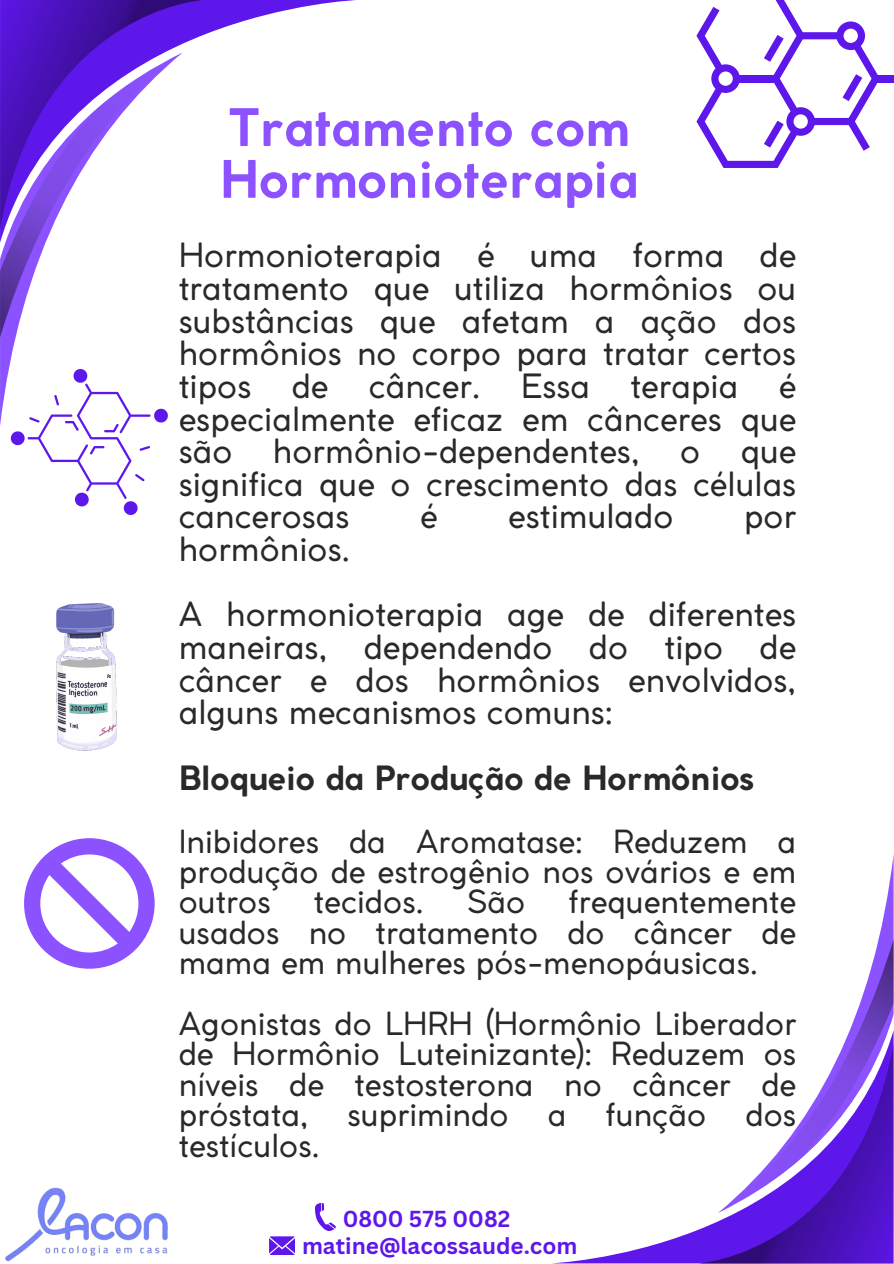
<style>
.page{position:relative;width:894px;height:1264px;background:#fff}
.page>*{position:absolute;margin:0;border:0;box-sizing:border-box;transform-origin:0 0}
.t1{font:700 51px/51.8px "Coco Gothic";color:#8c52ff}
.t2{font:33px/32.7px "Coco Gothic";color:#292929;text-align:justify}
.t3{font:700 33px "Coco Gothic";color:#292929}
.t4{font:31.5px/30.3px "Coco Gothic";color:#292929;text-align:justify}
.t5{font:700 22.5px "Canva Sans";color:#5e17eb}
</style>
<div class="page">
<svg style="left:0;top:337px;width:168px;height:89px"></svg>
<svg style="left:203px;top:0;width:153px;height:35px"></svg>
<svg style="left:0;top:0;width:203px;height:52px;background:#541ac6"></svg>
<svg style="left:0;top:52px;width:183px;height:285px"></svg>
<svg style="left:878px;top:859px;width:15px;height:80px"></svg>
<svg style="left:557px;top:1230px;width:141px;height:33px"></svg>
<svg style="left:698px;top:1212px;width:195px;height:51px;background:#541bc6"></svg>
<svg style="left:719px;top:939px;width:174px;height:273px"></svg>
<svg style="left:269px;top:1236px;width:26px;height:18px"></svg>
<svg style="left:315px;top:1202px;width:21px;height:29px"></svg>
<img style="left:5px;top:1187px;width:163px;height:75px">
<svg style="left:11px;top:369px;width:156px;height:146px"></svg>
<svg style="left:24px;top:838px;width:131px;height:130px"></svg>
<img style="left:56px;top:603px;width:61px;height:147px">
<svg style="left:696px;top:0;width:183px;height:168px"></svg>
<div style="left:875px;top:75px;width:18px;height:7px;background:#5e17eb"></div>
<h3 class="t1" style="left:219px;top:106px;width:420px">Tratamento com<br>Hormonioterapia</h3>
<p class="t2" style="left:179px;top:242px;width:619px">Hormonioterapia é uma forma de tratamento que utiliza hormônios ou substâncias que afetam a ação dos hormônios no corpo para tratar certos tipos de câncer. Essa terapia é especialmente eficaz em cânceres que são hormônio-dependentes, o que significa que o crescimento das células cancerosas</p>
<p class="t2" style="left:420px;top:503px;width:19px">é</p>
<p class="t2" style="left:508px;top:503px;width:167px">estimulado</p>
<p class="t2" style="left:743px;top:503px;width:54px">por</p>
<p class="t2" style="left:179px;top:535px;width:173px">hormônios.</p>
<h1 class="t2" style="left:179px;top:601px;width:619px">A hormonioterapia age de diferentes maneiras, dependendo do tipo de câncer e dos hormônios envolvidos, alguns mecanismos comuns:</h1>
<h3 class="t3" style="left:179px;top:765px;width:577px">Bloqueio da Produção de Hormônios</h3>
<h3 class="t4" style="left:179px;top:828px;width:619px">Inibidores da Aromatase: Reduzem a produção de estrogênio nos ovários e em outros</h3>
<h3 class="t4" style="left:314px;top:889px;width:112px">tecidos.</h3>
<h3 class="t4" style="left:467px;top:889px;width:60px">São</h3>
<h3 class="t4" style="left:179px;top:889px;width:619px;text-indent:390px">frequentemente usados no tratamento do câncer de mama em mulheres pós-menopáusicas.</h3>
<h2 class="t4" style="left:179px;top:1011px;width:619px">Agonistas do LHRH (Hormônio Liberador de Hormônio Luteinizante): Reduzem os níveis de testosterona no câncer de próstata, suprimindo a função dos testículos.</h2>
<p class="t5" style="left:342px;top:1202px;width:169px">0800 575 0082</p>
<p class="t5" style="left:302px;top:1229px;width:277px">matine@lacossaude.com</p>
</div>
